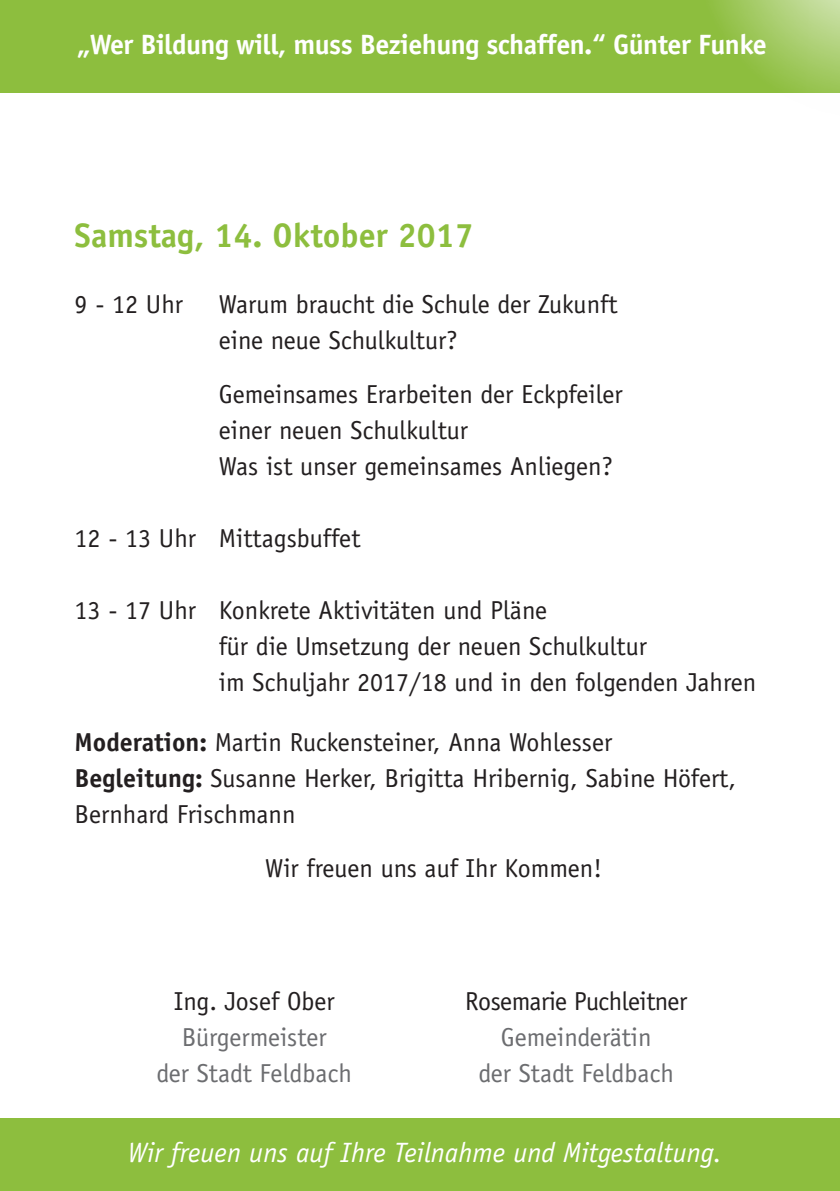
<style>
.page{position:relative;width:840px;height:1191px;background:#fff}
.page>*{position:absolute;margin:0;border:0;box-sizing:border-box;transform-origin:0 0}
.t1{font:700 34px "Officina Sans Std";color:#8dbe3e}
.t2{font:700 28px "Officina Sans Std";letter-spacing:-.02em;color:#fff}
.t3{font:italic 28px "Officina Sans Std";color:#fff}
.t4{font:26px/36px "Officina Sans Std";color:#231f20}
.t5{font:26px/36px "Officina Sans Std";color:#6c6d70;text-align:center}
.t6{font:26px "Officina Sans Std";letter-spacing:-.02em;color:#231f20}
.s1{font-weight:700}
</style>
<div class="page">
<div style="left:0;top:1119px;width:839px;height:72px;background:#8dbe3e"></div>
<div style="left:0;top:0;width:839px;height:92px;background:#8dbe3e"></div>
<img style="left:689px;top:0;width:150px;height:93px">
<p class="t2" style="left:76px;top:27px;width:691px">„Wer Bildung will, muss Beziehung schaffen.“ Günter Funke</p>
<h1 class="t1" style="left:75px;top:214px;width:400px">Samstag, 14. Oktober 2017</h1>
<p class="t4" style="left:75px;top:286px;width:110px">9 - 12 Uhr</p>
<p class="t4" style="left:219px;top:286px;width:400px">Warum braucht die Schule der Zukunft eine neue Schulkultur?</p>
<p class="t4" style="left:219px;top:376px;width:405px">Gemeinsames Erarbeiten der Eckpfeiler einer neuen Schulkultur<br>Was ist unser gemeinsames Anliegen?</p>
<p class="t4" style="left:75px;top:520px;width:287px">12 - 13 Uhr Mittagsbuffet</p>
<p class="t4" style="left:219px;top:592px;width:539px;text-indent:-144px">13 - 17 Uhr Konkrete Aktivitäten und Pläne<br>für die Umsetzung der neuen Schulkultur<br>im Schuljahr 2017/18 und in den folgenden Jahren</p>
<p class="t4" style="left:75px;top:724px;width:662px"><span class="s1">Moderation:</span> Martin Ruckensteiner, Anna Wohlesser<br><span class="s1">Begleitung:</span> Susanne Herker, Brigitta Hribernig, Sabine Höfert,<br>Bernhard Frischmann</p>
<p class="t4" style="left:265px;top:850px;width:338px">Wir freuen uns auf Ihr Kommen!</p>
<p class="t4" style="left:174px;top:983px;width:162px">Ing. Josef Ober</p>
<p class="t5" style="left:156px;top:1019px;width:197px">Bürgermeister<br>der Stadt Feldbach</p>
<p class="t6" style="left:465px;top:986px;width:223px">Rosemarie Puchleitner</p>
<p class="t5" style="left:478px;top:1019px;width:197px">Gemeinderätin<br>der Stadt Feldbach</p>
<p class="t3" style="left:128px;top:1135px;width:595px">Wir freuen uns auf Ihre Teilnahme und Mitgestaltung.</p>
</div>
